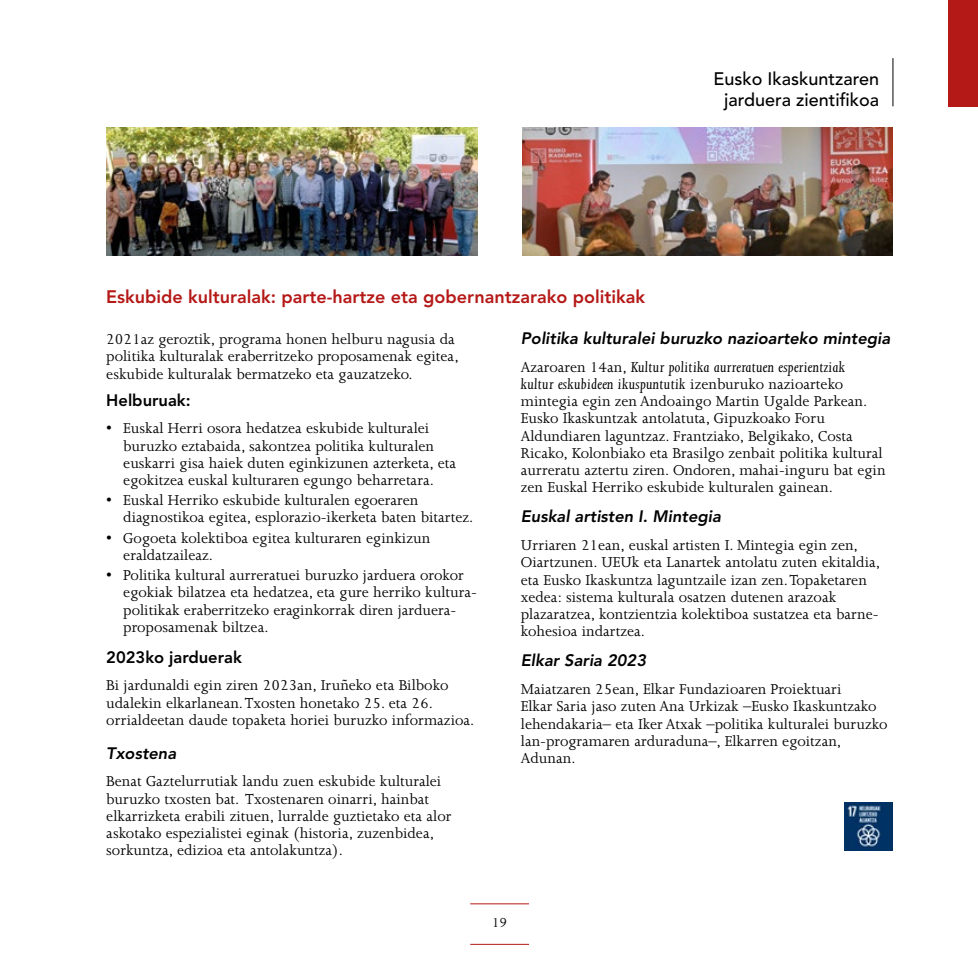
<style>
.page{position:relative;width:978px;height:978px;background:#fff}
.page>*{position:absolute;margin:0;border:0;box-sizing:border-box;transform-origin:0 0}
.t1{font:800 18px "Avenir";color:#b51917}
.t2{font:500 18px/21.6px "Avenir";color:#000;text-align:center}
.t3{font:16.5px/17.2px "Joanna";color:#000}
.t4{font:italic 800 16.5px "Avenir";color:#000}
.t5{font:800 16.5px "Avenir";color:#000}
.t6{font:15px "Joanna";color:#000}
.s1{font-style:italic}
</style>
<div class="page">
<div style="left:948px;top:0;width:30px;height:106px;background:#b51917"></div>
<hr style="left:470px;top:944px;width:59px;height:1px;background:#b51917">
<hr style="left:470px;top:903px;width:59px;height:1px;background:#b51917">
<hr style="left:893px;top:58px;width:1px;height:48px;background:#000">
<img style="left:522px;top:128px;width:371px;height:127px">
<img style="left:106px;top:128px;width:371px;height:127px">
<img style="left:845px;top:802px;width:48px;height:48px">
<p class="t2" style="left:713px;top:68px;width:167px">Eusko Ikaskuntzaren jarduera zientifikoa</p>
<p class="t1" style="left:106px;top:286px;width:541px">Eskubide kulturalak: parte-hartze eta gobernantzarako politikak</p>
<p class="t3" style="left:106px;top:331px;width:354px">2021az geroztik, programa honen helburu nagusia da politika kulturalak eraberritzeko proposamenak egitea, eskubide kulturalak bermatzeko eta gauzatzeko.</p>
<p class="t5" style="left:106px;top:390px;width:86px">Helburuak:</p>
<p class="t3" style="left:123px;top:420px;width:334px;text-indent:-17px">• Euskal Herri osora hedatzea eskubide kulturalei buruzko eztabaida, sakontzea politika kulturalen euskarri gisa haiek duten eginkizunen azterketa, eta egokitzea euskal kulturaren egungo beharretara.</p>
<p class="t3" style="left:123px;top:492px;width:351px;text-indent:-17px">• Euskal Herriko eskubide kulturalen egoeraren diagnostikoa egitea, esplorazio-ikerketa baten bitartez.</p>
<p class="t3" style="left:123px;top:529px;width:309px;text-indent:-17px">• Gogoeta kolektiboa egitea kulturaren eginkizun eraldatzaileaz.</p>
<p class="t3" style="left:123px;top:567px;width:355px;text-indent:-17px">• Politika kultural aurreratuei buruzko jarduera orokor egokiak bilatzea eta hedatzea, eta gure herriko kultura&shy;politikak eraberritzeko eraginkorrak diren jarduera&shy;proposamenak biltzea.</p>
<p class="t5" style="left:106px;top:647px;width:137px">2023ko jarduerak</p>
<p class="t3" style="left:106px;top:677px;width:370px">Bi jardunaldi egin ziren 2023an, Iruñeko eta Bilboko udalekin elkarlanean. Txosten honetako 25. eta 26. orrialdeetan daude topaketa horiei buruzko informazioa.</p>
<p class="t4" style="left:106px;top:743px;width:71px">Txostena</p>
<p class="t3" style="left:106px;top:773px;width:347px">Benat Gaztelurrutiak landu zuen eskubide kulturalei buruzko txosten bat. Txostenaren oinarri, hainbat elkarrizketa erabili zituen, lurralde guztietako eta alor askotako espezialistei eginak (historia, zuzenbidea, sorkuntza, edizioa eta antolakuntza).</p>
<p class="t4" style="left:521px;top:328px;width:371px">Politika kulturalei buruzko nazioarteko mintegia</p>
<p class="t3" style="left:521px;top:358px;width:366px">Azaroaren 14an, <span class="s1">Kultur politika aurreratuen esperientziak<br>kultur eskubideen ikuspuntutik</span> izenburuko nazioarteko mintegia egin zen Andoaingo Martin Ugalde Parkean.<br>Eusko Ikaskuntzak antolatuta, Gipuzkoako Foru Aldundiaren laguntzaz. Frantziako, Belgikako, Costa Ricako, Kolonbiako eta Brasilgo zenbait politika kultural aurreratu aztertu ziren. Ondoren, mahai-inguru bat egin zen Euskal Herriko eskubide kulturalen gainean.</p>
<p class="t4" style="left:521px;top:507px;width:202px">Euskal artisten I. Mintegia</p>
<p class="t3" style="left:521px;top:537px;width:361px">Urriaren 21ean, euskal artisten I. Mintegia egin zen, Oiartzunen. UEUk eta Lanartek antolatu zuten ekitaldia, eta Eusko Ikaskuntza laguntzaile izan zen. Topaketaren xedea: sistema kulturala osatzen dutenen arazoak plazaratzea, kontzientzia kolektiboa sustatzea eta barne&shy;kohesioa indartzea.</p>
<p class="t4" style="left:521px;top:651px;width:127px">Elkar Saria 2023</p>
<p class="t3" style="left:521px;top:681px;width:368px">Maiatzaren 25ean, Elkar Fundazioaren Proiektuari<br>Elkar Saria jaso zuten Ana Urkizak –Eusko Ikaskuntzako lehendakaria– eta Iker Atxak –politika kulturalei buruzko lan-programaren arduraduna–, Elkarren egoitzan, Adunan.</p>
<p class="t6" style="left:492px;top:914px;width:17px">19</p>
</div>
